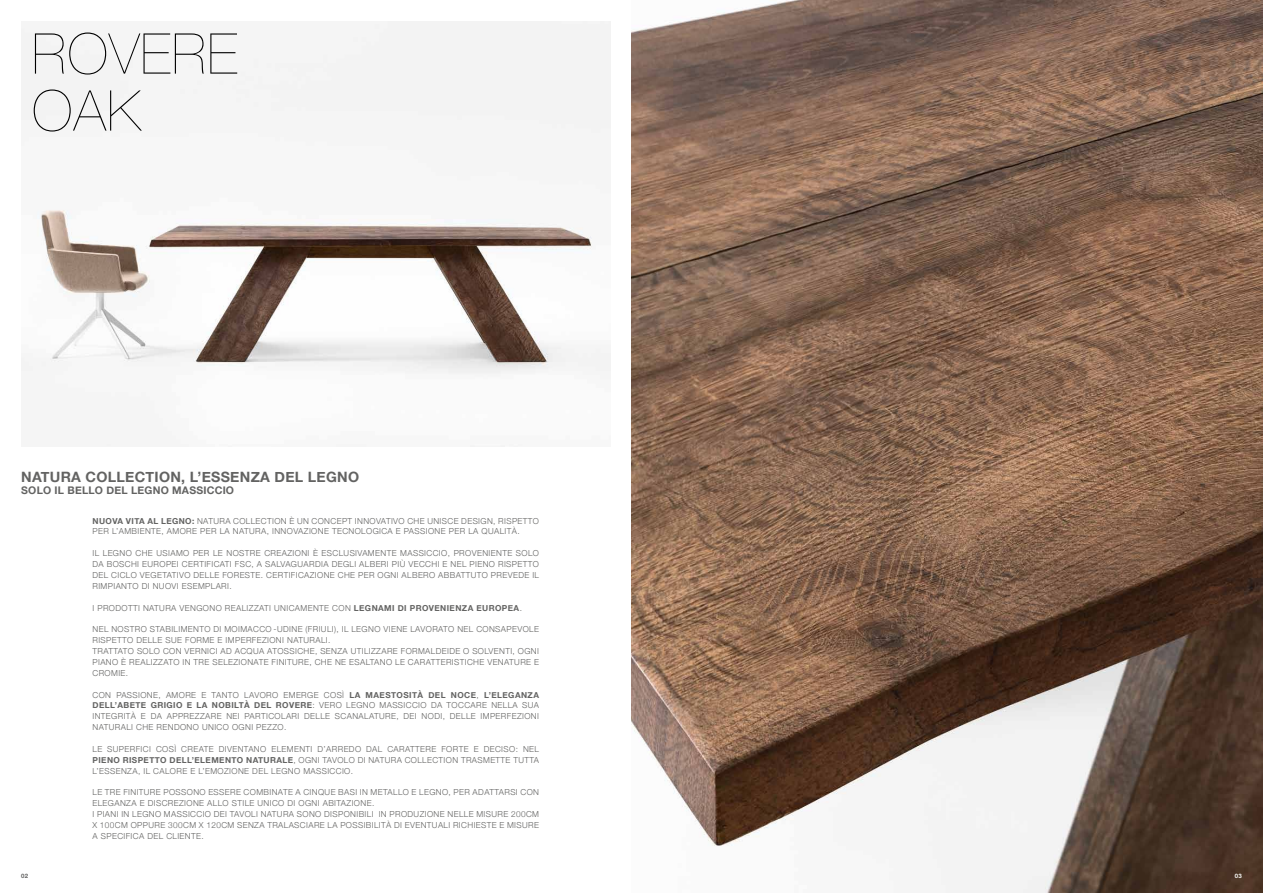
<style>
.page{position:relative;width:1263px;height:893px;background:#fff}
.page>*{position:absolute;margin:0;border:0;box-sizing:border-box;transform-origin:0 0}
.t1{font:200 56.25px/57px "Helvetica Neue";letter-spacing:.02em;color:#000}
.t2{font:700 14.25px "Helvetica Neue";letter-spacing:.02em;color:#636362}
.t3{font:700 10.5px "Helvetica Neue";letter-spacing:.02em;color:#636362}
.t4{font:300 8.25px/10.9px "Helvetica Neue";letter-spacing:.05em;color:#636362}
.t5{font:700 6px "Helvetica Neue";color:#636362}
.t6{font:700 6px "Helvetica Neue";color:#fff}
.s1{font-weight:700}
</style>
<div class="page">
<img style="left:21px;top:21px;width:589px;height:425px">
<img style="left:631px;top:0;width:632px;height:893px">
<h1 class="t1" style="left:32px;top:23px;width:207px">ROVERE<br>OAK</h1>
<h2 class="t2" style="left:21px;top:465px;width:339px">NATURA COLLECTION, L’ESSENZA DEL LEGNO</h2>
<p class="t3" style="left:21px;top:482px;width:214px">SOLO IL BELLO DEL LEGNO MASSICCIO</p>
<p class="t4" style="left:92px;top:515px;width:448px"><span class="s1">NUOVA VITA AL LEGNO:</span> NATURA COLLECTION È UN CONCEPT INNOVATIVO CHE UNISCE DESIGN, RISPETTO<br>PER L’AMBIENTE, AMORE PER LA NATURA, INNOVAZIONE TECNOLOGICA E PASSIONE PER LA QUALITÀ.</p>
<p class="t4" style="left:92px;top:547px;width:448px;text-align:justify">IL LEGNO CHE USIAMO PER LE NOSTRE CREAZIONI È ESCLUSIVAMENTE MASSICCIO, PROVENIENTE SOLO DA BOSCHI EUROPEI CERTIFICATI FSC, A SALVAGUARDIA DEGLI ALBERI PIÙ VECCHI E NEL PIENO RISPETTO DEL CICLO VEGETATIVO DELLE FORESTE. CERTIFICAZIONE CHE PER OGNI ALBERO ABBATTUTO PREVEDE IL RIMPIANTO DI NUOVI ESEMPLARI.</p>
<p class="t4" style="left:92px;top:602px;width:431px">I PRODOTTI NATURA VENGONO REALIZZATI UNICAMENTE CON <span class="s1">LEGNAMI DI PROVENIENZA EUROPEA</span>.</p>
<p class="t4" style="left:92px;top:623px;width:448px">NEL NOSTRO STABILIMENTO DI MOIMACCO - UDINE (FRIULI), IL LEGNO VIENE LAVORATO NEL CONSAPEVOLE RISPETTO DELLE SUE FORME E IMPERFEZIONI NATURALI.<br>TRATTATO SOLO CON VERNICI AD ACQUA ATOSSICHE, SENZA UTILIZZARE FORMALDEIDE O SOLVENTI, OGNI PIANO È REALIZZATO IN TRE SELEZIONATE FINITURE, CHE NE ESALTANO LE CARATTERISTICHE VENATURE E CROMIE.</p>
<p class="t4" style="left:92px;top:689px;width:448px;text-align:justify">CON PASSIONE, AMORE E TANTO LAVORO EMERGE COSÌ <span class="s1">LA MAESTOSITÀ DEL NOCE</span>, <span class="s1">L’ELEGANZA DELL’ABETE GRIGIO E LA NOBILTÀ DEL ROVERE</span>: VERO LEGNO MASSICCIO DA TOCCARE NELLA SUA INTEGRITÀ E DA APPREZZARE NEI PARTICOLARI DELLE SCANALATURE, DEI NODI, DELLE IMPERFEZIONI NATURALI CHE RENDONO UNICO OGNI PEZZO.</p>
<p class="t4" style="left:92px;top:743px;width:448px;text-align:justify">LE SUPERFICI COSÌ CREATE DIVENTANO ELEMENTI D’ARREDO DAL CARATTERE FORTE E DECISO: NEL <span class="s1">PIENO RISPETTO DELL’ELEMENTO NATURALE</span>, OGNI TAVOLO DI NATURA COLLECTION TRASMETTE TUTTA L’ESSENZA, IL CALORE E L’EMOZIONE DEL LEGNO MASSICCIO.</p>
<p class="t4" style="left:92px;top:786px;width:448px">LE TRE FINITURE POSSONO ESSERE COMBINATE A CINQUE BASI IN METALLO E LEGNO, PER ADATTARSI CON ELEGANZA E DISCREZIONE ALLO STILE UNICO DI OGNI ABITAZIONE.<br>I PIANI IN LEGNO MASSICCIO DEI TAVOLI NATURA SONO DISPONIBILI IN PRODUZIONE NELLE MISURE 200CM X 100CM OPPURE 300CM X 120CM SENZA TRALASCIARE LA POSSIBILITÀ DI EVENTUALI RICHIESTE E MISURE A SPECIFICA DEL CLIENTE.</p>
<p class="t5" style="left:21px;top:871px;width:8px">02</p>
<p class="t6" style="left:1235px;top:871px;width:8px">03</p>
</div>
